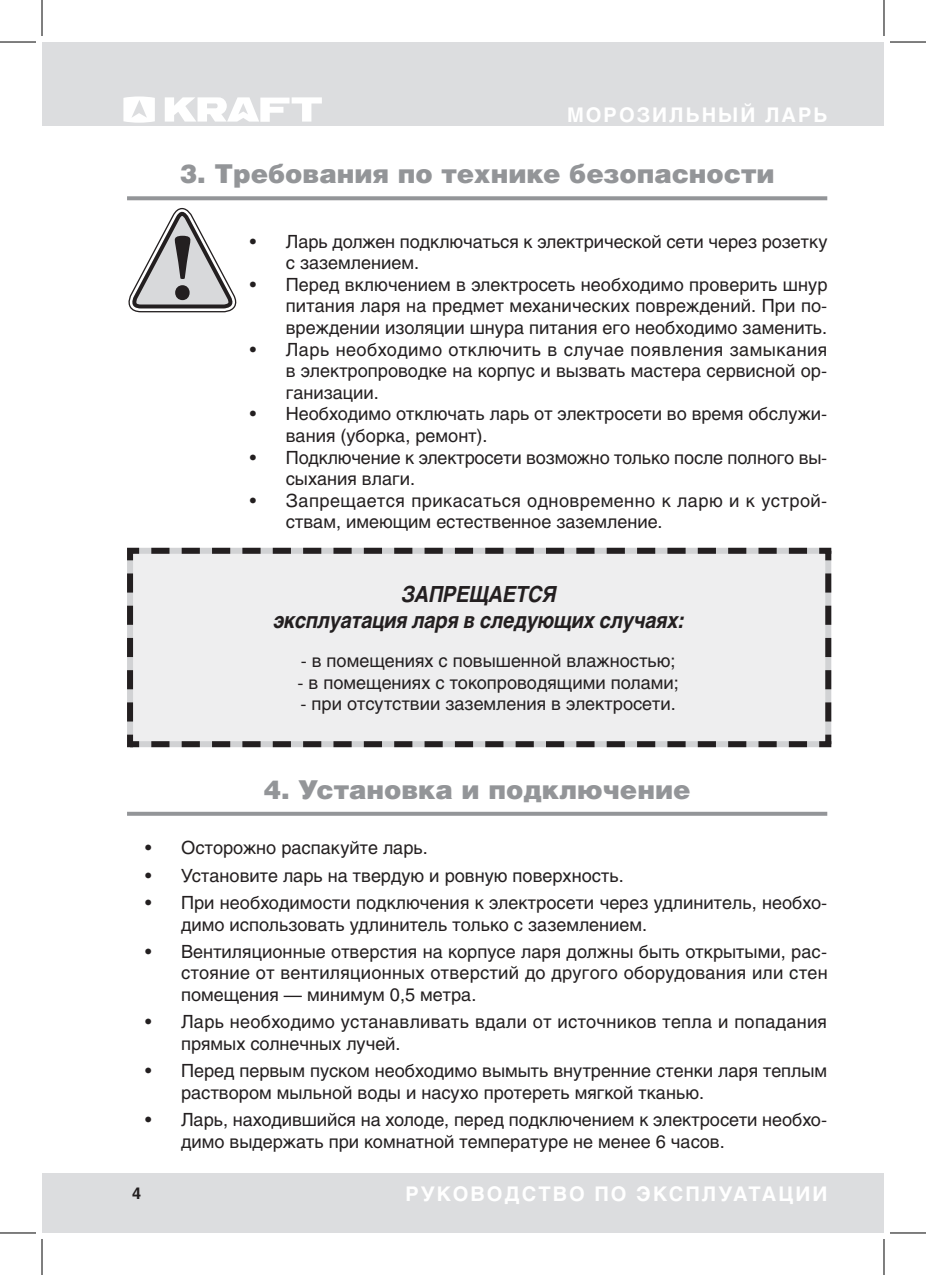
<style>
.page{position:relative;width:926px;height:1275px;background:#fff}
.page>*{position:absolute;margin:0;border:0;box-sizing:border-box;transform-origin:0 0}
.t1{font:900 26px "Helios";color:#939598}
.t2{font:italic 700 22px/26.4px "Helios";letter-spacing:-.01em;color:#231f20;text-align:center;scale:.9 1}
.t3{font:700 20px "Helios";letter-spacing:.1em;color:#fff}
.t4{font:18px/21.6px "Helios";color:#231f20}
.t5{font:18px/21.6px "Helios";letter-spacing:.025em;color:#231f20}
.t6{font:700 16px "Helios";color:#231f20}
</style>
<div class="page">
<hr style="left:884px;top:42px;width:1px;height:84px;background:#dcdddf">
<div style="left:42px;top:42px;width:842px;height:84px;background:#dcdddf"></div>
<div style="left:42px;top:1172px;width:842px;height:61px;background:#dcdddf"></div>
<svg style="left:123px;top:96px;width:32px;height:27px"></svg>
<svg style="left:165px;top:97px;width:157px;height:25px"></svg>
<svg style="left:127px;top:196px;width:700px;height:4px;background:#9a9c9f"></svg>
<svg style="left:127px;top:811px;width:700px;height:4px;background:#a8a9ac"></svg>
<div style="left:127px;top:547px;width:705px;height:188px;background:#eeeeef"></div>
<svg style="left:825px;top:567px;width:6px;height:154px"></svg>
<div style="left:825px;top:551px;width:6px;height:9px;background:#231f20"></div>
<svg style="left:127px;top:735px;width:705px;height:13px;background:#aeadaf"></svg>
<div style="left:138px;top:605px;width:682px;height:28px;background:#eeeeef"></div>
<svg style="left:128px;top:208px;width:109px;height:105px"></svg>
<hr style="left:0;top:42px;width:36px;height:1px;background:#000">
<hr style="left:890px;top:42px;width:36px;height:1px;background:#000">
<hr style="left:0;top:1232px;width:36px;height:1px;background:#000">
<hr style="left:890px;top:1232px;width:36px;height:1px;background:#000">
<hr style="left:42px;top:0;width:1px;height:36px;background:#000">
<hr style="left:42px;top:1239px;width:1px;height:36px;background:#000">
<hr style="left:884px;top:0;width:1px;height:36px;background:#000">
<hr style="left:884px;top:1239px;width:1px;height:36px;background:#000">
<p class="t3" style="left:567px;top:103px;width:262px">МОРОЗИЛЬНЫЙ ЛАРЬ</p>
<h1 class="t1" style="left:180px;top:157px;width:596px">3. Требования по технике безопасности</h1>
<p class="t4" style="left:286px;top:230px;width:543px;text-indent:-36px">• Ларь должен подключаться к электрической сети через розетку с заземлением.</p>
<p class="t4" style="left:286px;top:273px;width:543px;text-align:justify;text-indent:-36px">• Перед включением в электросеть необходимо проверить шнур питания ларя на предмет механических повреждений. При по&shy;вреждении изоляции шнура питания его необходимо заменить.</p>
<p class="t4" style="left:286px;top:338px;width:543px;text-align:justify;text-indent:-36px">• Ларь необходимо отключить в случае появления замыкания в электропроводке на корпус и вызвать мастера сервисной ор&shy;ганизации.</p>
<p class="t4" style="left:286px;top:403px;width:543px;text-indent:-36px">• Необходимо отключать ларь от электросети во время обслужи&shy;вания (уборка, ремонт).</p>
<p class="t4" style="left:286px;top:446px;width:543px;text-indent:-36px">• Подключение к электросети возможно только после полного вы&shy;сыхания влаги.</p>
<p class="t5" style="left:286px;top:489px;width:543px;text-indent:-36px">• Запрещается прикасаться одновременно к ларю и к устрой&shy;ствам, имеющим естественное заземление.</p>
<p class="t2" style="left:273px;top:581px;width:459px">ЗАПРЕЩАЕТСЯ<br>эксплуатация ларя в следующих случаях:</p>
<p class="t4" style="left:301px;top:649px;width:376px">- в помещениях с повышенной влажностью;</p>
<p class="t4" style="left:298px;top:671px;width:383px">- в помещениях с токопроводящими полами;</p>
<p class="t4" style="left:301px;top:693px;width:377px">- при отсутствии заземления в электросети.</p>
<h1 class="t1" style="left:264px;top:773px;width:428px">4. Установка и подключение</h1>
<p class="t4" style="left:145px;top:837px;width:284px">• Осторожно распакуйте ларь.</p>
<p class="t4" style="left:145px;top:864px;width:480px">• Установите ларь на твердую и ровную поверхность.</p>
<p class="t4" style="left:181px;top:891px;width:648px;text-indent:-36px">• При необходимости подключения к электросети через удлинитель, необхо&shy;димо использовать удлинитель только с заземлением.</p>
<p class="t4" style="left:181px;top:940px;width:648px;text-align:justify;text-indent:-36px">• Вентиляционные отверстия на корпусе ларя должны быть открытыми, рас&shy;стояние от вентиляционных отверстий до другого оборудования или стен помещения — минимум 0,5 метра.</p>
<p class="t4" style="left:181px;top:1011px;width:647px;text-indent:-36px">• Ларь необходимо устанавливать вдали от источников тепла и попадания прямых солнечных лучей.</p>
<p class="t4" style="left:181px;top:1060px;width:648px;text-indent:-36px">• Перед первым пуском необходимо вымыть внутренние стенки ларя теплым раствором мыльной воды и насухо протереть мягкой тканью.</p>
<p class="t4" style="left:181px;top:1108px;width:648px;text-indent:-36px">• Ларь, находившийся на холоде, перед подключением к электросети необхо&shy;димо выдержать при комнатной температуре не менее 6 часов.</p>
<p class="t6" style="left:132px;top:1183px;width:10px">4</p>
<p class="t3" style="left:405px;top:1182px;width:424px">РУКОВОДСТВО ПО ЭКСПЛУАТАЦИИ</p>
</div>
